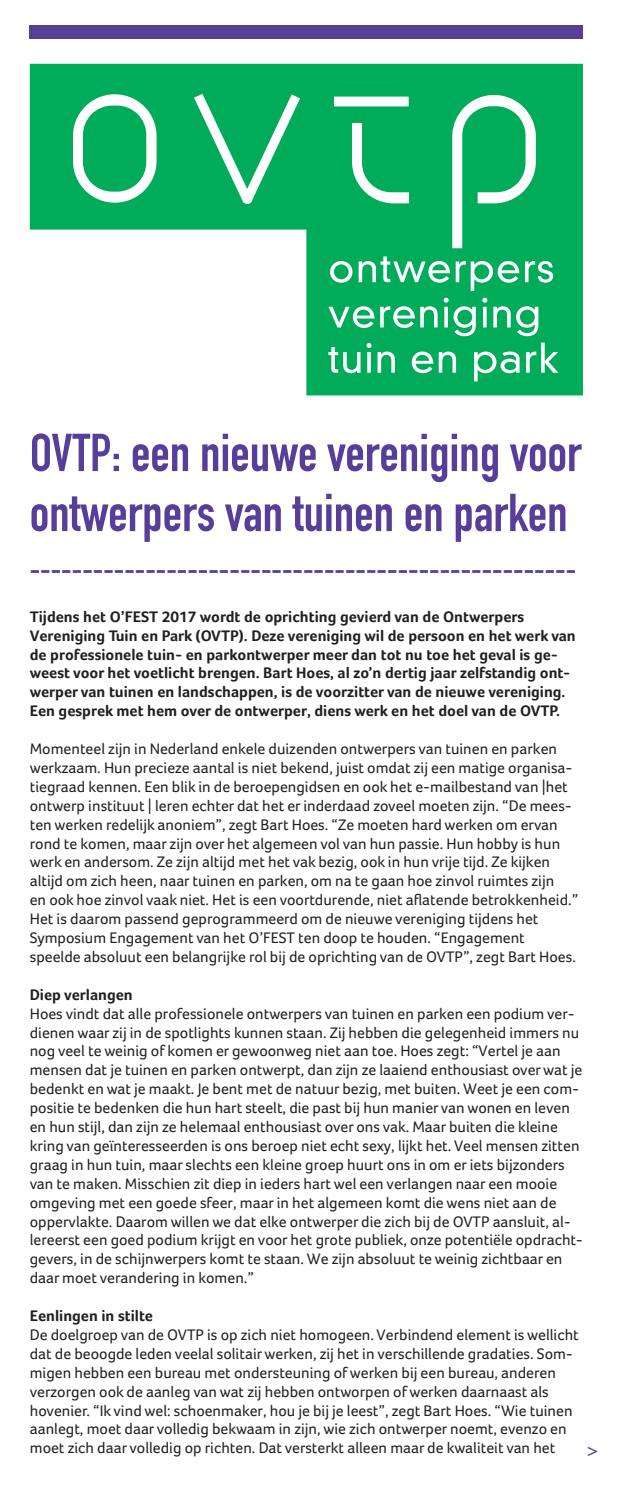
<style>
.page{position:relative;width:617px;height:1501px;background:#fff}
.page>*{position:absolute;margin:0;border:0;box-sizing:border-box;transform-origin:0 0}
.t1{font:700 52.5px/60px "DIN Condensed";color:#573e99}
.t2{font:700 27px "DIN Condensed";color:#573e99}
.t3{font:700 18px "DIN Condensed";color:#573e99}
.t4{font:15.75px/18.9px "Foco";color:#231f20}
.t5{font:700 15.75px/18.9px "Foco";color:#231f20}
</style>
<div class="page">
<div style="left:30px;top:26px;width:553px;height:13px;background:#573e99"></div>
<svg style="left:30px;top:64px;width:553px;height:331px"></svg>
<svg style="left:328px;top:256px;width:230px;height:125px;background:#30bb79"></svg>
<svg style="left:73px;top:94px;width:462px;height:154px;fill:#00ac5a"></svg>
<h1 class="t1" style="left:30px;top:423px;width:553px">OVTP: een nieuwe vereniging voor ontwerpers van tuinen en parken</h1>
<h2 class="t2" style="left:30px;top:554px;width:548px">----------------------------------------------------</h2>
<p class="t5" style="left:30px;top:607px;width:547px">Tijdens het O’FEST 2017 wordt de oprichting gevierd van de Ontwerpers Vereniging Tuin en Park (OVTP). Deze vereniging wil de persoon en het werk van de professionele tuin- en parkontwerper meer dan tot nu toe het geval is ge&shy;weest voor het voetlicht brengen. Bart Hoes, al zo’n dertig jaar zelfstandig ont&shy;werper van tuinen en landschappen, is de voorzitter van de nieuwe vereniging.<br>Een gesprek met hem over de ontwerper, diens werk en het doel van de OVTP.</p>
<p class="t4" style="left:30px;top:739px;width:550px">Momenteel zijn in Nederland enkele duizenden ontwerpers van tuinen en parken werkzaam. Hun precieze aantal is niet bekend, juist omdat zij een matige organisa&shy;tiegraad kennen. Een blik in de beroepengidsen en ook het e-mailbestand van |het ontwerp instituut | leren echter dat het er inderdaad zoveel moeten zijn. “De mees&shy;ten werken redelijk anoniem”, zegt Bart Hoes. “Ze moeten hard werken om ervan rond te komen, maar zijn over het algemeen vol van hun passie. Hun hobby is hun werk en andersom. Ze zijn altijd met het vak bezig, ook in hun vrije tijd. Ze kijken altijd om zich heen, naar tuinen en parken, om na te gaan hoe zinvol ruimtes zijn<br>en ook hoe zinvol vaak niet. Het is een voortdurende, niet aflatende betrokkenheid.” Het is daarom passend geprogrammeerd om de nieuwe vereniging tijdens het Symposium Engagement van het O’FEST ten doop te houden. “Engagement speelde absoluut een belangrijke rol bij de oprichting van de OVTP”, zegt Bart Hoes.</p>
<p class="t5" style="left:30px;top:985px;width:104px">Diep verlangen</p>
<p class="t4" style="left:30px;top:1004px;width:554px">Hoes vindt dat alle professionele ontwerpers van tuinen en parken een podium ver&shy;dienen waar zij in de spotlights kunnen staan. Zij hebben die gelegenheid immers nu nog veel te weinig of komen er gewoonweg niet aan toe. Hoes zegt: “Vertel je aan mensen dat je tuinen en parken ontwerpt, dan zijn ze laaiend enthousiast overwat je bedenkt en wat je maakt. Je bent met de natuur bezig, met buiten. Weet je een com&shy;positie te bedenken die hun hart steelt, die past bij hun manier van wonen en leven en hun stijl, dan zijn ze helemaal enthousiast over ons vak. Maar buiten die kleine kring van geïnteresseerden is ons beroep niet echt sexy, lijkt het. Veel mensen zitten graag in hun tuin, maar slechts een kleine groep huurt ons in om er iets bijzonders van te maken. Misschien zit diep in ieders hart wel een verlangen naar een mooie omgeving met een goede sfeer, maar in het algemeen komt die wens niet aan de oppervlakte. Daarom willen we dat elke ontwerper die zich bij de OVTP aansluit, al&shy;lereerst een goed podium krijgt en voor het grote publiek, onze potentiële opdracht&shy;gevers, in de schijnwerpers komt te staan. We zijn absoluut te weinig zichtbaar en daar moet verandering in komen.”</p>
<p class="t5" style="left:30px;top:1306px;width:125px">Eenlingen in stilte</p>
<p class="t4" style="left:30px;top:1325px;width:550px">De doelgroep van de OVTP is op zich niet homogeen. Verbindend element is wellicht dat de beoogde leden veelal solitairwerken, zij het in verschillende gradaties. Som&shy;migen hebben een bureau met ondersteuning ofwerken bij een bureau, anderen verzorgen ook de aanleg van wat zij hebben ontworpen ofwerken daarnaast als hovenier. “Ik vind wel: schoenmaker, hou je bij je leest”, zegt Bart Hoes. “Wie tuinen aanlegt, moet daar volledig bekwaam in zijn, wie zich ontwerper noemt, evenzo en moet zich daar volledig op richten. Dat versterkt alleen maar de kwaliteit van het</p>
<p class="t3" style="left:587px;top:1439px;width:12px">&gt;</p>
</div>
